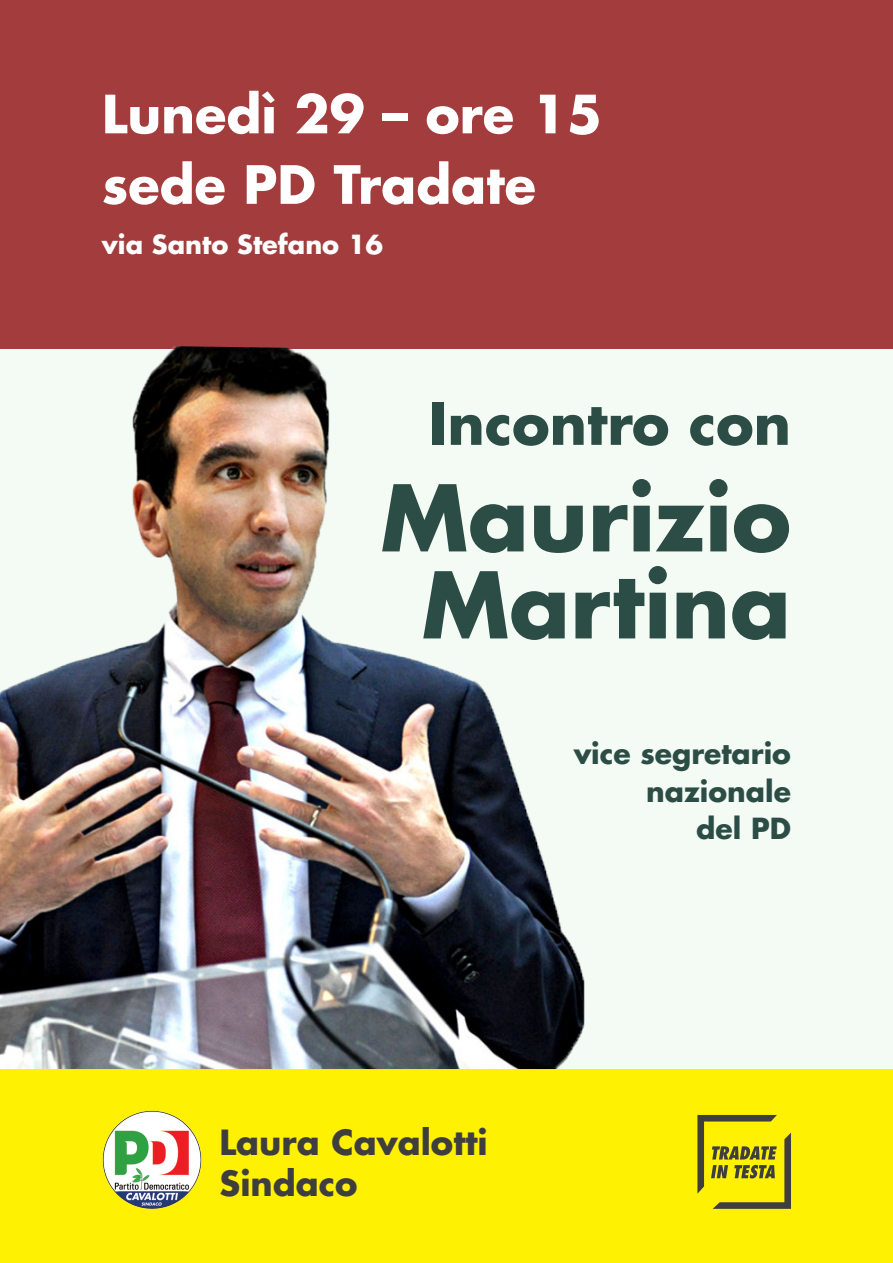
<style>
.page{position:relative;width:893px;height:1263px;background:#fff}
.page>*{position:absolute;margin:0;border:0;box-sizing:border-box;transform-origin:0 0}
.t1{font:700 89.25px "Futura LT";color:#2c4d45}
.t2{font:700 56.55px "Futura LT";color:#2c4d45}
.t3{font:700 51.3px "Futura LT";color:#fff}
.t4{font:700 33.75px/40.5px "Futura LT";color:#3e3e3f}
.t5{font:700 28.35px "Futura LT";color:#2c4d45}
.t6{font:700 25.65px "Futura LT";color:#fff}
</style>
<div class="page">
<div style="left:660px;top:349px;width:233px;height:720px;background:#f4fbf4"></div>
<div style="left:0;top:0;width:893px;height:349px;background:#a33d3d"></div>
<div style="left:0;top:1069px;width:893px;height:194px;background:#fff101"></div>
<svg style="left:697px;top:1115px;width:94px;height:94px"></svg>
<img style="left:102px;top:1110px;width:100px;height:99px">
<img style="left:0;top:346px;width:660px;height:723px">
<p class="t3" style="left:102px;top:80px;width:502px">Lunedì 29 – ore 15</p>
<p class="t3" style="left:102px;top:150px;width:435px">sede PD Tradate</p>
<p class="t6" style="left:102px;top:227px;width:283px">via Santo Stefano 16</p>
<p class="t2" style="left:429px;top:386px;width:363px">Incontro con</p>
<p class="t1" style="left:380px;top:459px;width:412px">Maurizio</p>
<p class="t1" style="left:422px;top:546px;width:371px">Martina</p>
<p class="t5" style="left:574px;top:735px;width:219px">vice segretario</p>
<p class="t5" style="left:646px;top:772px;width:146px">nazionale</p>
<p class="t5" style="left:696px;top:810px;width:96px">del PD</p>
<p class="t4" style="left:220px;top:1122px;width:270px">Laura Cavalotti<br>Sindaco</p>
</div>
